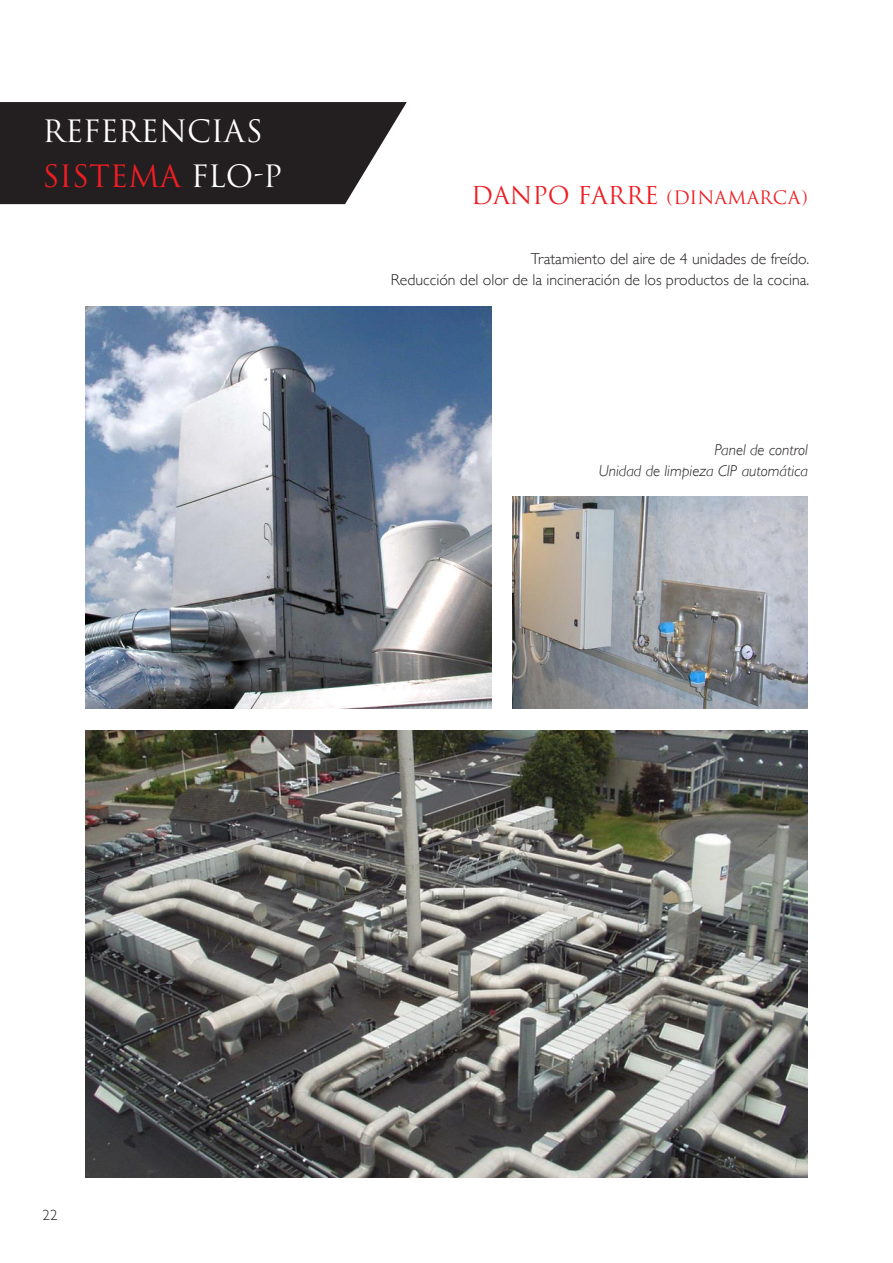
<style>
.page{position:relative;width:893px;height:1263px;background:#fff}
.page>*{position:absolute;margin:0;border:0;box-sizing:border-box;transform-origin:0 0}
.t1{font:30px "Trajan Pro 3";letter-spacing:-.005em;color:#ee1d23}
.t2{font:30px "Trajan Pro 3";color:#fff}
.t3{font:18px "Trajan Pro 3";letter-spacing:.005em;color:#ee1d23}
.t4{font:300 15.75px "Gill Sans";color:#231f20}
.t5{font:italic 300 15.75px "Gill Sans";color:#231f20}
.t6{font:300 15px "Gill Sans";color:#231f20}
.s1{color:#fff}
.s2{font-size:24px}
</style>
<div class="page">
<img style="left:85px;top:306px;width:407px;height:403px">
<img style="left:513px;top:496px;width:295px;height:213px">
<img style="left:85px;top:730px;width:723px;height:448px">
<svg style="left:0;top:102px;width:407px;height:102px;background:#333031"></svg>
<p class="t2" style="left:43px;top:110px;width:222px">REFERENCIAS</p>
<p class="t1" style="left:43px;top:155px;width:241px">SISTEMA <span class="s1">FLO-P</span></p>
<p class="t3" style="left:471px;top:185px;width:338px"><span class="s2">DANPO FARRE</span> (DINAMARCA)</p>
<p class="t4" style="left:531px;top:246px;width:280px">Tratamiento del aire de 4 unidades de freído.</p>
<p class="t4" style="left:391px;top:267px;width:420px">Reducción del olor de la incineración de los productos de la cocina.</p>
<p class="t5" style="left:714px;top:441px;width:95px">Panel de control</p>
<p class="t5" style="left:599px;top:462px;width:210px">Unidad de limpieza CIP automática</p>
<p class="t6" style="left:43px;top:1203px;width:16px">22</p>
</div>
